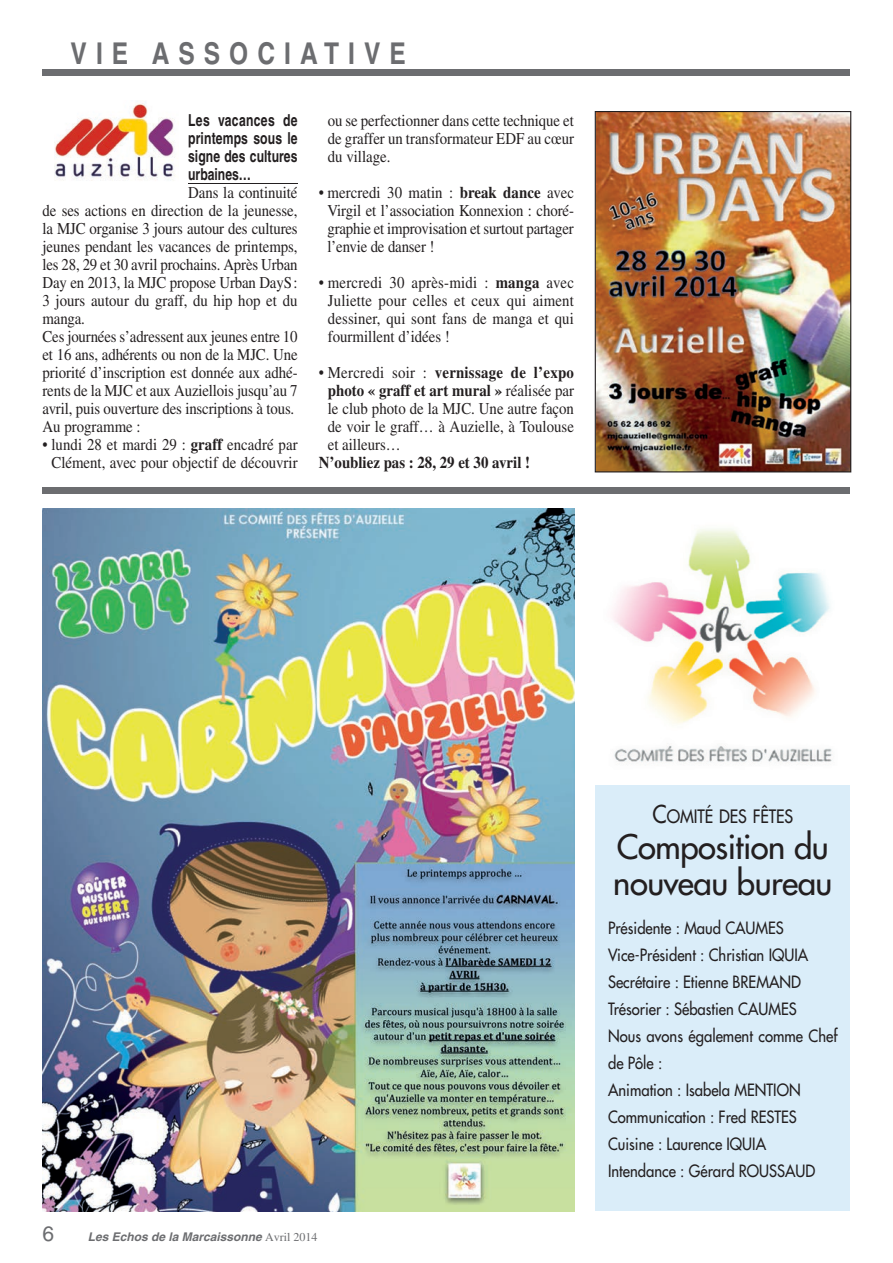
<style>
.page{position:relative;width:893px;height:1263px;background:#fff}
.page>*{position:absolute;margin:0;border:0;box-sizing:border-box;transform-origin:0 0}
.t1{font:33px/36px "Futura";letter-spacing:-.015em;color:#231f20}
.t2{font:700 condensed 30px "Helvetica";letter-spacing:.3em;color:#6c6d70}
.t3{font:21px "Helvetica";color:#6c6d70}
.t4{font:18px "Futura";letter-spacing:-.005em;color:#231f20;scale:.9 1}
.t5{font:16.5px/18px "Times";letter-spacing:-.005em;color:#231f20;text-align:justify;scale:.9 1}
.t6{font:16.5px/27px "Futura";color:#231f20;scale:.9 1}
.t7{font:700 condensed 16.5px/18px "Helvetica";letter-spacing:.005em;color:#231f20;text-align:justify;scale:.9 1}
.t8{font:700 16.5px "Times";color:#231f20;scale:.9 1}
.t9{font:italic 700 12px "Helvetica";color:#6c6d70}
.s1{font-weight:700}
.s2{font-family:"Times";font-weight:400;font-style:normal}
.s3{font-size:24px}
</style>
<div class="page">
<div style="left:43px;top:487px;width:807px;height:7px;background:#6c6d70"></div>
<div style="left:42px;top:69px;width:808px;height:7px;background:#6c6d70"></div>
<div style="left:595px;top:786px;width:255px;height:425px;background:#daedf9"></div>
<img style="left:612px;top:528px;width:220px;height:235px">
<img style="left:43px;top:509px;width:531px;height:702px">
<img style="left:595px;top:111px;width:256px;height:361px">
<hr style="left:188px;top:183px;width:110px;height:1px;background:#231f20">
<img style="left:55px;top:102px;width:120px;height:79px">
<h2 class="t2" style="left:71px;top:35px;width:337px">VIE ASSOCIATIVE</h2>
<p class="t7" style="left:188px;top:111px;width:123px">Les vacances de printemps sous le signe des cultures urbaines…</p>
<p class="t5" style="left:43px;top:183px;width:285px;text-align:left;text-indent:146px">Dans la continuité de ses actions en direction de la jeunesse, la MJC organise 3 jours autour des cultures jeunes pendant les vacances de printemps, les 28, 29 et 30 avril prochains. Après Urban Day en 2013, la MJC propose Urban DayS :<br>3 jours autour du graff, du hip hop et du manga.<br>Ces journées s’adressent aux jeunes entre 10 et 16 ans, adhérents ou non de la MJC. Une priorité d’inscription est donnée aux adhé&shy;rents de la MJC et aux Auziellois jusqu’au 7 avril, puis ouverture des inscriptions à tous.<br>Au programme :</p>
<p class="t5" style="left:43px;top:435px;width:285px;text-align:center">• lundi 28 et mardi 29 : <span class="s1">graff</span> encadré par<br>Clément, avec pour objectif de découvrir</p>
<p class="t5" style="left:328px;top:111px;width:275px">ou se perfectionner dans cette technique et de graffer un transformateur EDF au cœur du village.</p>
<p class="t5" style="left:328px;top:183px;width:275px;text-indent:-9px">• mercredi 30 matin : <span class="s1">break dance</span> avec Virgil et l’association Konnexion : choré&shy;graphie et improvisation et surtout partager l’envie de danser !</p>
<p class="t5" style="left:328px;top:273px;width:275px;text-indent:-9px">• mercredi 30 après-midi : <span class="s1">manga</span> avec Juliette pour celles et ceux qui aiment dessiner, qui sont fans de manga et qui fourmillent d’idées !</p>
<p class="t5" style="left:328px;top:363px;width:275px;text-indent:-9px">• Mercredi soir : <span class="s1">vernissage de l’expo photo « graff et art mural »</span> réalisée par le club photo de la MJC. Une autre façon de voir le graff… à Auzielle, à Toulouse et ailleurs…</p>
<p class="t8" style="left:319px;top:453px;width:236px">N’oubliez pas : 28, 29 et 30 avril !</p>
<p class="t3" style="left:43px;top:1221px;width:13px">6</p>
<p class="t9" style="left:88px;top:1229px;width:231px">Les Echos de la Marcaissonne <span class="s2">Avril 2014</span></p>
<p class="t4" style="left:653px;top:804px;width:158px"><span class="s3">C</span>OMITÉ DES FÊTES</p>
<h1 class="t1" style="left:613px;top:828px;width:221px">Composition du nouveau bureau</h1>
<p class="t6" style="left:608px;top:915px;width:256px">Présidente : Maud CAUMES<br>Vice-Président : Christian IQUIA<br>Secrétaire : Etienne BREMAND<br>Trésorier : Sébastien CAUMES<br>Nous avons également comme Chef de Pôle :<br>Animation : Isabela MENTION<br>Communication : Fred RESTES<br>Cuisine : Laurence IQUIA<br>Intendance : Gérard ROUSSAUD</p>
</div>
